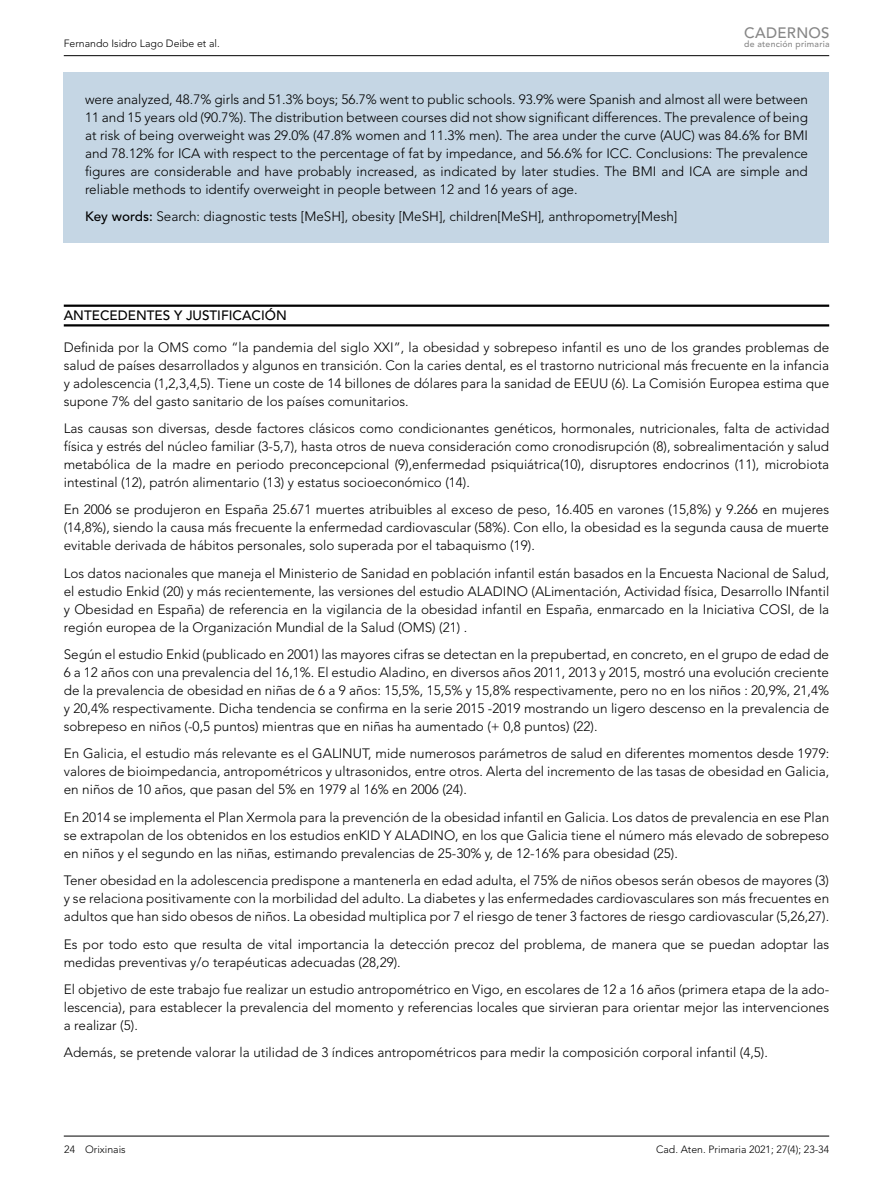
<style>
.page{position:relative;width:893px;height:1191px;background:#fff}
.page>*{position:absolute;margin:0;border:0;box-sizing:border-box;transform-origin:0 0}
.t1{font:500 15px "Avenir LT Std";letter-spacing:.015em;color:#878787}
.t2{font:300 13.5px/18px "Avenir LT Std";color:#000;text-align:justify}
.t3{font:500 13.5px "Avenir LT Std";color:#000}
.t4{font:300 10.5px "Avenir LT Std";color:#000}
.t5{font:500 8.7px "Avenir LT Std";letter-spacing:.03em;color:#878787}
.s1{font-weight:500}
</style>
<div class="page">
<hr style="left:64px;top:1135px;width:765px;height:1px;background:#000">
<hr style="left:64px;top:55px;width:765px;height:1px;background:#000">
<hr style="left:64px;top:304px;width:765px;height:3px;background:#000">
<hr style="left:64px;top:324px;width:765px;height:2px;background:#000">
<div style="left:64px;top:72px;width:765px;height:170px;background:#c5d6e4"></div>
<p class="t1" style="left:744px;top:24px;width:87px">CADERNOS</p>
<p class="t4" style="left:64px;top:37px;width:158px">Fernando Isidro Lago Deibe et al.</p>
<p class="t5" style="left:744px;top:39px;width:87px">de atención primaria</p>
<p class="t2" style="left:85px;top:90px;width:724px">were analyzed, 48.7% girls and 51.3% boys; 56.7% went to public schools. 93.9% were Spanish and almost all were between 11 and 15 years old (90.7%). The distribution between courses did not show significant differences. The prevalence of being at risk of being overweight was 29.0% (47.8% women and 11.3% men). The area under the curve (AUC) was 84.6% for BMI and 78.12% for ICA with respect to the percentage of fat by impedance, and 56.6% for ICC. Conclusions: The prevalence figures are considerable and have probably increased, as indicated by later studies. The BMI and ICA are simple and reliable methods to identify overweight in people between 12 and 16 years of age.</p>
<p class="t2" style="left:85px;top:207px;width:594px"><span class="s1">Key words:</span> Search: diagnostic tests [MeSH], obesity [MeSH], children[MeSH], anthropometry[Mesh]</p>
<p class="t3" style="left:64px;top:307px;width:225px">ANTECEDENTES Y JUSTIFICACIÓN</p>
<p class="t2" style="left:64px;top:338px;width:767px">Definida por la OMS como “la pandemia del siglo XXI”, la obesidad y sobrepeso infantil es uno de los grandes problemas de salud de países desarrollados y algunos en transición. Con la caries dental, es el trastorno nutricional más frecuente en la infancia y adolescencia (1,2,3,4,5). Tiene un coste de 14 billones de dólares para la sanidad de EEUU (6). La Comisión Europea estima que supone 7% del gasto sanitario de los países comunitarios.</p>
<p class="t2" style="left:64px;top:419px;width:767px">Las causas son diversas, desde factores clásicos como condicionantes genéticos, hormonales, nutricionales, falta de actividad física y estrés del núcleo familiar (3-5,7), hasta otros de nueva consideración como cronodisrupción (8), sobrealimentación y salud metabólica de la madre en periodo preconcepcional (9),enfermedad psiquiátrica(10), disruptores endocrinos (11), microbiota intestinal (12), patrón alimentario (13) y estatus socioeconómico (14).</p>
<p class="t2" style="left:64px;top:501px;width:767px">En 2006 se produjeron en España 25.671 muertes atribuibles al exceso de peso, 16.405 en varones (15,8%) y 9.266 en mujeres (14,8%), siendo la causa más frecuente la enfermedad cardiovascular (58%). Con ello, la obesidad es la segunda causa de muerte evitable derivada de hábitos personales, solo superada por el tabaquismo (19).</p>
<p class="t2" style="left:64px;top:564px;width:767px">Los datos nacionales que maneja el Ministerio de Sanidad en población infantil están basados en la Encuesta Nacional de Salud, el estudio Enkid (20) y más recientemente, las versiones del estudio ALADINO (ALimentación, Actividad física, Desarrollo INfantil y Obesidad en España) de referencia en la vigilancia de la obesidad infantil en España, enmarcado en la Iniciativa COSI, de la región europea de la Organización Mundial de la Salud (OMS) (21) .</p>
<p class="t2" style="left:64px;top:645px;width:767px">Según el estudio Enkid (publicado en 2001) las mayores cifras se detectan en la prepubertad, en concreto, en el grupo de edad de 6 a 12 años con una prevalencia del 16,1%. El estudio Aladino, en diversos años 2011, 2013 y 2015, mostró una evolución creciente de la prevalencia de obesidad en niñas de 6 a 9 años: 15,5%, 15,5% y 15,8% respectivamente, pero no en los niños : 20,9%, 21,4% y 20,4% respectivamente. Dicha tendencia se confirma en la serie 2015 -2019 mostrando un ligero descenso en la prevalencia de sobrepeso en niños (-0,5 puntos) mientras que en niñas ha aumentado (+ 0,8 puntos) (22).</p>
<p class="t2" style="left:64px;top:745px;width:767px">En Galicia, el estudio más relevante es el GALINUT, mide numerosos parámetros de salud en diferentes momentos desde 1979: valores de bioimpedancia, antropométricos y ultrasonidos, entre otros. Alerta del incremento de las tasas de obesidad en Galicia, en niños de 10 años, que pasan del 5% en 1979 al 16% en 2006 (24).</p>
<p class="t2" style="left:64px;top:808px;width:767px">En 2014 se implementa el Plan Xermola para la prevención de la obesidad infantil en Galicia. Los datos de prevalencia en ese Plan se extrapolan de los obtenidos en los estudios enKID Y ALADINO, en los que Galicia tiene el número más elevado de sobrepeso en niños y el segundo en las niñas, estimando prevalencias de 25-30% y, de 12-16% para obesidad (25).</p>
<p class="t2" style="left:64px;top:871px;width:767px">Tener obesidad en la adolescencia predispone a mantenerla en edad adulta, el 75% de niños obesos serán obesos de mayores (3) y se relaciona positivamente con la morbilidad del adulto. La diabetes y las enfermedades cardiovasculares son más frecuentes en adultos que han sido obesos de niños. La obesidad multiplica por 7 el riesgo de tener 3 factores de riesgo cardiovascular (5,26,27).</p>
<p class="t2" style="left:64px;top:935px;width:767px">Es por todo esto que resulta de vital importancia la detección precoz del problema, de manera que se puedan adoptar las medidas preventivas y/o terapéuticas adecuadas (28,29).</p>
<p class="t2" style="left:64px;top:980px;width:767px">El objetivo de este trabajo fue realizar un estudio antropométrico en Vigo, en escolares de 12 a 16 años (primera etapa de la ado&shy;lescencia), para establecer la prevalencia del momento y referencias locales que sirvieran para orientar mejor las intervenciones a realizar (5).</p>
<p class="t2" style="left:64px;top:1043px;width:706px">Además, se pretende valorar la utilidad de 3 índices antropométricos para medir la composición corporal infantil (4,5).</p>
<p class="t4" style="left:64px;top:1143px;width:63px">24 Orixinais</p>
<p class="t4" style="left:656px;top:1143px;width:175px">Cad. Aten. Primaria 2021; 27(4); 23-34</p>
</div>
